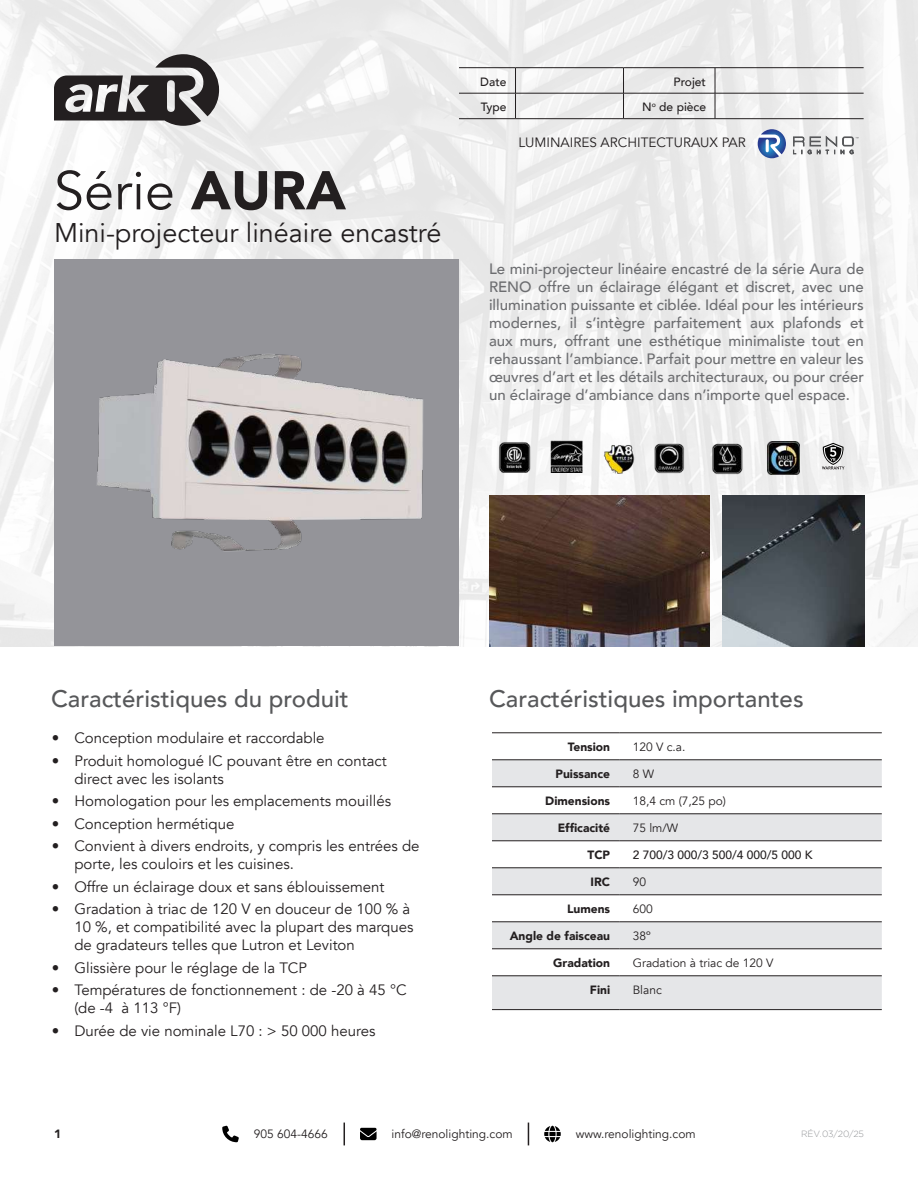
<style>
.page{position:relative;width:918px;height:1188px;background:#fff}
.page>*{position:absolute;margin:0;border:0;box-sizing:border-box;transform-origin:0 0}
.t1{font:54px "Avenir";color:#231f20}
.t2{font:27px "Avenir";color:#231f20}
.t3{font:500 24px "Avenir";color:#57585a}
.t4{font:15px/18px "Avenir";color:#231f20}
.t5{font:500 15px/18px "Avenir";color:#6c6d70;text-align:justify}
.t6{font:13.5px "Avenir";color:#231f20}
.t7{font:12px "Avenir";color:#231f20}
.t8{font:900 12px "Avenir";color:#231f20}
.t9{font:500 12px "Avenir";color:#231f20}
.t10{font:300 9px "Gotham";letter-spacing:-.025em;color:#939598}
.s1{font-weight:900}
</style>
<div class="page">
<svg style="left:344px;top:1123px;width:1px;height:22px"></svg>
<svg style="left:528px;top:1123px;width:1px;height:22px"></svg>
<svg style="left:222px;top:1126px;width:17px;height:16px"></svg>
<svg style="left:360px;top:1128px;width:17px;height:12px"></svg>
<svg style="left:544px;top:1126px;width:17px;height:16px"></svg>
<img style="left:1px;top:0;width:917px;height:646px">
<img style="left:489px;top:495px;width:220px;height:151px">
<img style="left:723px;top:495px;width:141px;height:151px">
<svg style="left:54px;top:54px;width:165px;height:72px"></svg>
<svg style="left:492px;top:761px;width:390px;height:248px;fill:#e5e6e8"></svg>
<hr style="left:492px;top:733px;width:127px;height:1px;background:#231f20">
<hr style="left:492px;top:760px;width:127px;height:1px;background:#231f20">
<hr style="left:492px;top:787px;width:127px;height:1px;background:#231f20">
<hr style="left:492px;top:814px;width:127px;height:1px;background:#231f20">
<hr style="left:492px;top:841px;width:127px;height:1px;background:#231f20">
<hr style="left:492px;top:868px;width:127px;height:1px;background:#231f20">
<hr style="left:492px;top:895px;width:127px;height:1px;background:#231f20">
<hr style="left:492px;top:922px;width:127px;height:1px;background:#231f20">
<hr style="left:492px;top:949px;width:127px;height:1px;background:#231f20">
<hr style="left:492px;top:976px;width:127px;height:1px;background:#231f20">
<hr style="left:492px;top:1009px;width:127px;height:1px;background:#231f20">
<hr style="left:619px;top:733px;width:263px;height:1px;background:#231f20">
<hr style="left:619px;top:760px;width:263px;height:1px;background:#231f20">
<hr style="left:619px;top:787px;width:263px;height:1px;background:#231f20">
<hr style="left:619px;top:814px;width:263px;height:1px;background:#231f20">
<hr style="left:619px;top:841px;width:263px;height:1px;background:#231f20">
<hr style="left:619px;top:868px;width:263px;height:1px;background:#231f20">
<hr style="left:619px;top:895px;width:263px;height:1px;background:#231f20">
<hr style="left:619px;top:922px;width:263px;height:1px;background:#231f20">
<hr style="left:619px;top:949px;width:263px;height:1px;background:#231f20">
<hr style="left:619px;top:976px;width:263px;height:1px;background:#231f20">
<hr style="left:619px;top:1009px;width:263px;height:1px;background:#231f20">
<svg style="left:793px;top:136px;width:65px;height:18px"></svg>
<svg style="left:758px;top:129px;width:28px;height:29px"></svg>
<div style="left:54px;top:259px;width:405px;height:386px;background:#949499"></div>
<img style="left:498px;top:442px;width:32px;height:31px">
<img style="left:551px;top:441px;width:32px;height:32px">
<img style="left:712px;top:442px;width:31px;height:32px">
<img style="left:767px;top:442px;width:33px;height:32px">
<svg style="left:822px;top:443px;width:22px;height:26px"></svg>
<img style="left:653px;top:443px;width:31px;height:31px">
<img style="left:604px;top:442px;width:31px;height:31px">
<img style="left:50px;top:346px;width:374px;height:208px">
<hr style="left:459px;top:67px;width:57px;height:1px;background:#231f20">
<hr style="left:624px;top:67px;width:91px;height:1px;background:#231f20">
<hr style="left:459px;top:93px;width:57px;height:1px;background:#231f20">
<hr style="left:624px;top:93px;width:91px;height:1px;background:#231f20">
<hr style="left:459px;top:118px;width:57px;height:1px;background:#231f20">
<hr style="left:624px;top:118px;width:91px;height:1px;background:#231f20">
<hr style="left:516px;top:67px;width:108px;height:1px;background:#231f20">
<hr style="left:516px;top:93px;width:108px;height:1px;background:#231f20">
<svg style="left:515px;top:68px;width:1px;height:50px"></svg>
<svg style="left:623px;top:68px;width:1px;height:50px"></svg>
<hr style="left:516px;top:118px;width:108px;height:1px;background:#231f20">
<hr style="left:715px;top:67px;width:149px;height:1px;background:#231f20">
<hr style="left:715px;top:93px;width:149px;height:1px;background:#231f20">
<svg style="left:715px;top:68px;width:1px;height:50px"></svg>
<hr style="left:715px;top:118px;width:149px;height:1px;background:#231f20">
<p class="t9" style="left:480px;top:71px;width:28px">Date</p>
<p class="t9" style="left:674px;top:71px;width:34px">Projet</p>
<p class="t9" style="left:481px;top:97px;width:27px">Type</p>
<p class="t9" style="left:642px;top:97px;width:65px">N<sup>o</sup> de pièce</p>
<h1 class="t1" style="left:54px;top:159px;width:293px">Série <span class="s1">AURA</span></h1>
<h2 class="t2" style="left:54px;top:216px;width:389px">Mini-projecteur linéaire encastré</h2>
<p class="t6" style="left:518px;top:134px;width:229px">LUMINAIRES ARCHITECTURAUX PAR</p>
<p class="t5" style="left:489px;top:259px;width:377px">Le mini-projecteur linéaire encastré de la série Aura de RENO offre un éclairage élégant et discret, avec une illumination puissante et ciblée. Idéal pour les intérieurs modernes, il s’intègre parfaitement aux plafonds et aux murs, offrant une esthétique minimaliste tout en rehaussant l’ambiance. Parfait pour mettre en valeur les œuvres d’art et les détails architecturaux, ou pour créer un éclairage d’ambiance dans n’importe quel espace.</p>
<h3 class="t3" style="left:51px;top:678px;width:299px">Caractéristiques du produit</h3>
<h3 class="t3" style="left:489px;top:678px;width:316px">Caractéristiques importantes</h3>
<p class="t4" style="left:52px;top:729px;width:274px">• Conception modulaire et raccordable</p>
<p class="t4" style="left:74px;top:752px;width:314px;text-indent:-22px">• Produit homologué IC pouvant être en contact direct avec les isolants</p>
<p class="t4" style="left:52px;top:792px;width:341px">• Homologation pour les emplacements mouillés</p>
<p class="t4" style="left:52px;top:815px;width:184px">• Conception hermétique</p>
<p class="t4" style="left:74px;top:837px;width:347px;text-indent:-22px">• Convient à divers endroits, y compris les entrées de porte, les couloirs et les cuisines.</p>
<p class="t4" style="left:52px;top:878px;width:334px">• Offre un éclairage doux et sans éblouissement</p>
<p class="t4" style="left:74px;top:900px;width:341px;text-indent:-22px">• Gradation à triac de 120 V en douceur de 100 % à<br>10 %, et compatibilité avec la plupart des marques de gradateurs telles que Lutron et Leviton</p>
<p class="t4" style="left:52px;top:959px;width:257px">• Glissière pour le réglage de la TCP</p>
<p class="t4" style="left:74px;top:981px;width:334px;text-indent:-22px">• Températures de fonctionnement : de -20 à 45 °C (de -4 à 113 °F)</p>
<p class="t4" style="left:52px;top:1022px;width:325px">• Durée de vie nominale L70 : &gt; 50 000 heures</p>
<p class="t8" style="left:568px;top:736px;width:44px">Tension</p>
<p class="t7" style="left:633px;top:740px;width:54px">120 V c.a.</p>
<p class="t8" style="left:556px;top:763px;width:56px">Puissance</p>
<p class="t7" style="left:633px;top:767px;width:23px">8 W</p>
<p class="t8" style="left:545px;top:790px;width:66px">Dimensions</p>
<p class="t7" style="left:633px;top:794px;width:95px">18,4 cm (7,25 po)</p>
<p class="t8" style="left:558px;top:817px;width:54px">Efficacité</p>
<p class="t7" style="left:633px;top:821px;width:47px">75 lm/W</p>
<p class="t8" style="left:588px;top:844px;width:24px">TCP</p>
<p class="t9" style="left:633px;top:844px;width:181px">2 700/3 000/3 500/4 000/5 000 K</p>
<p class="t8" style="left:591px;top:871px;width:21px">IRC</p>
<p class="t7" style="left:633px;top:875px;width:15px">90</p>
<p class="t8" style="left:567px;top:898px;width:45px">Lumens</p>
<p class="t7" style="left:633px;top:902px;width:22px">600</p>
<p class="t8" style="left:510px;top:925px;width:102px">Angle de faisceau</p>
<p class="t7" style="left:633px;top:929px;width:19px">38º</p>
<p class="t8" style="left:553px;top:952px;width:58px">Gradation</p>
<p class="t7" style="left:633px;top:956px;width:142px">Gradation à triac de 120 V</p>
<p class="t8" style="left:590px;top:979px;width:22px">Fini</p>
<p class="t7" style="left:633px;top:983px;width:31px">Blanc</p>
<p class="t8" style="left:54px;top:1123px;width:9px">1</p>
<p class="t7" style="left:254px;top:1126px;width:76px">905 604-4666</p>
<p class="t7" style="left:392px;top:1126px;width:123px">info@renolighting.com</p>
<p class="t7" style="left:576px;top:1126px;width:121px">www.renolighting.com</p>
<p class="t10" style="left:801px;top:1129px;width:64px">RÉV. 03/20/25</p>
</div>
